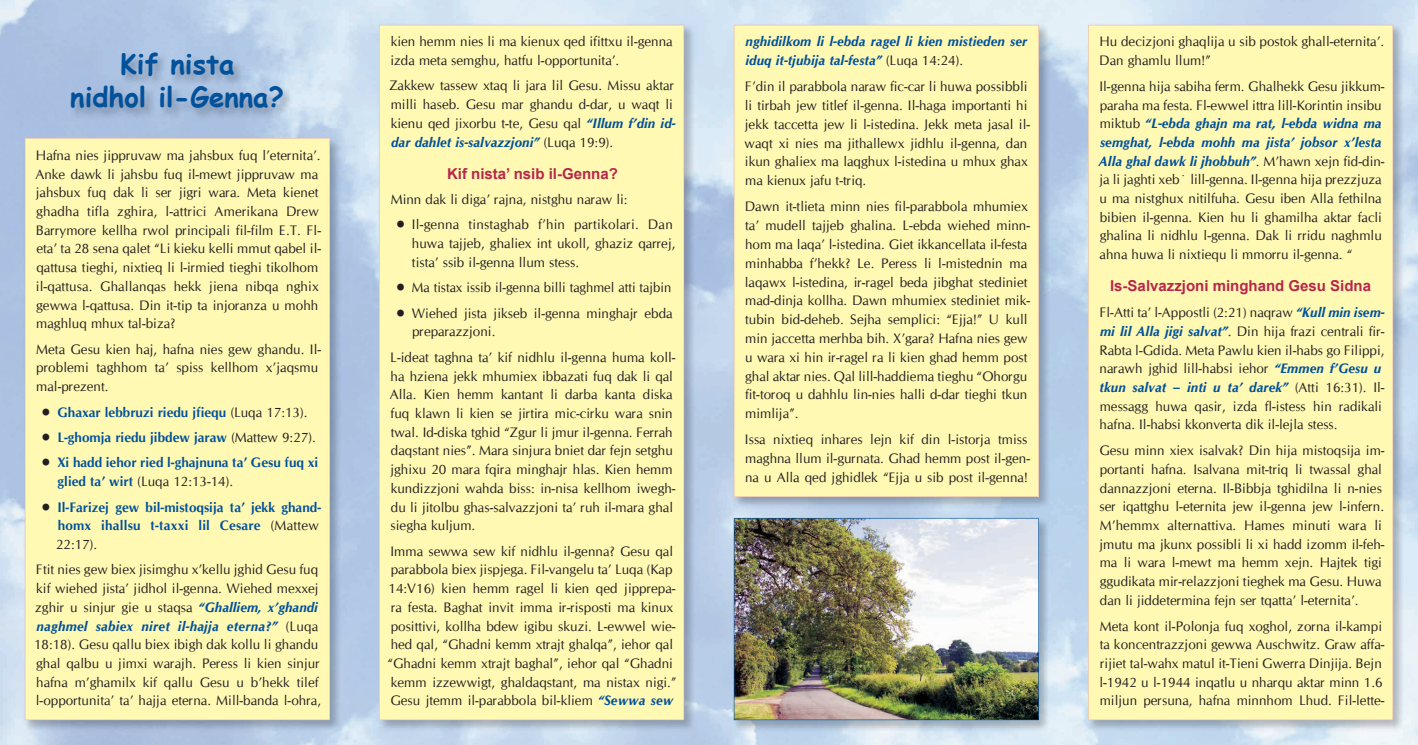
<style>
.page{position:relative;width:1418px;height:745px;background:#fff}
.page>*{position:absolute;margin:0;border:0;box-sizing:border-box;transform-origin:0 0}
.t1{font:700 27.5px/33px "Comic Sans MS";color:#01519b;text-align:center}
.t2{font:700 15px "Arial";color:#b6274b}
.t3{font:13.75px/18.6px "Cg Omega";color:#231f20}
.t4{font:700 13.75px/18.6px "Cg Omega";color:#01519b}
.t5{font:italic 700 13.75px/18.8px "Cg Omega";color:#01519b}
.s1{font-weight:400;color:#231f20}
.s2{font-weight:700;font-style:italic;color:#01519b}
.s3{font-weight:400;font-style:normal;color:#231f20}
</style>
<div class="page">
<img style="left:23px;top:137px;width:318px;height:594px">
<div style="left:25px;top:138px;width:305px;height:581px;background:#fff9b4"></div>
<img style="left:378px;top:23px;width:318px;height:708px">
<div style="left:379px;top:25px;width:305px;height:694px;background:#fff9b4"></div>
<img style="left:732px;top:23px;width:318px;height:485px">
<div style="left:733px;top:25px;width:305px;height:471px;background:#fff9b4"></div>
<img style="left:1086px;top:23px;width:318px;height:708px">
<div style="left:1088px;top:25px;width:305px;height:694px;background:#fff9b4"></div>
<img style="left:732px;top:516px;width:318px;height:215px">
<img style="left:733px;top:517px;width:305px;height:202px">
<h1 class="t1" style="left:70px;top:47px;width:215px">Kif nista<br>nidhol il-Genna?</h1>
<p class="t3" style="left:35px;top:146px;width:287px">Hafna nies jippruvaw ma jahsbux fuq l’eternita’.<br>Anke dawk li jahsbu fuq il-mewt jippruvaw ma jahsbux fuq dak li ser jigri wara. Meta kienet ghadha tifla zghira, l-attrici Amerikana Drew Barrymore kellha rwol principali fil-film E.T. Fl&shy;eta’ ta 28 sena qalet “Li kieku kelli mmut qabel il&shy;qattusa tieghi, nixtieq li l-irmied tieghi tikolhom il-qattusa. Ghallanqas hekk jiena nibqa nghix gewwa l-qattusa. Din it-tip ta injoranza u mohh maghluq mhux tal-biza?</p>
<p class="t3" style="left:36px;top:339px;width:286px">Meta Gesu kien haj, hafna nies gew ghandu. Il&shy;problemi taghhom ta’ spiss kellhom x’jaqsmu mal-prezent.</p>
<p class="t4" style="left:41px;top:402px;width:268px"><span class="s1">•</span> Ghaxar lebbruzi riedu jfiequ <span class="s1">(Luqa 17:13).</span></p>
<p class="t4" style="left:41px;top:427px;width:276px"><span class="s1">•</span> L-ghomja riedu jibdew jaraw <span class="s1">(Mattew 9:27).</span></p>
<p class="t4" style="left:58px;top:453px;width:262px;text-indent:-16px"><span class="s1">•</span> Xi hadd iehor ried l-ghajnuna ta’ Gesu fuq xi glied ta’ wirt <span class="s1">(Luqa 12:13-14).</span></p>
<p class="t4" style="left:56px;top:497px;width:266px;text-indent:-15px"><span class="s1">•</span> Il-Farizej gew bil-mistoqsija ta’ jekk ghand&shy;homx ihallsu t-taxxi lil Cesare <span class="s1">(Mattew<br>22:17).</span></p>
<p class="t3" style="left:34px;top:560px;width:288px">Ftit nies gew biex jisimghu x’kellu jghid Gesu fuq kif wiehed jista’ jidhol il-genna. Wiehed mexxej zghir u sinjur gie u staqsa <span class="s2">“Ghalliem, x’ghandi naghmel sabiex niret il-hajja eterna?”</span> (Luqa 18:18). Gesu qallu biex ibigh dak kollu li ghandu ghal qalbu u jimxi warajh. Peress li kien sinjur hafna m’ghamilx kif qallu Gesu u b’hekk tilef l-opportunita’ ta’ hajja eterna. Mill-banda l-ohra,</p>
<p class="t3" style="left:390px;top:32px;width:284px">kien hemm nies li ma kienux qed ifittxu il-genna izda meta semghu, hatfu l-opportunita’.</p>
<p class="t3" style="left:389px;top:77px;width:288px">Zakkew tassew xtaq li jara lil Gesu. Missu aktar milli haseb. Gesu mar ghandu d-dar, u waqt li kienu qed jixorbu t-te, Gesu qal <span class="s2">“Illum f’din id&shy;dar dahlet is-salvazzjoni”</span> (Luqa 19:9).</p>
<p class="t2" style="left:447px;top:163px;width:172px">Kif nista’ nsib il-Genna?</p>
<p class="t3" style="left:391px;top:190px;width:238px">Minn dak li diga’ rajna, nistghu naraw li:</p>
<p class="t3" style="left:412px;top:215px;width:265px;text-indent:-16px">• Il-genna tinstaghab f’hin partikolari. Dan huwa tajjeb, ghaliex int ukoll, ghaziz qarrej, tista’ ssib il-genna llum stess.</p>
<p class="t3" style="left:396px;top:278px;width:277px">• Ma tistax issib il-genna billi taghmel atti tajbin</p>
<p class="t3" style="left:412px;top:304px;width:262px;text-indent:-16px">• Wiehed jista jikseb il-genna minghajr ebda preparazzjoni.</p>
<p class="t3" style="left:390px;top:348px;width:287px">L-ideat taghna ta’ kif nidhlu il-genna huma koll&shy;ha hziena jekk mhumiex ibbazati fuq dak li qal Alla. Kien hemm kantant li darba kanta diska fuq klawn li kien se jirtira mic-cirku wara snin twal. Id-diska tghid “Zgur li jmur il-genna. Ferrah daqstant nies”. Mara sinjura bniet dar fejn setghu jghixu 20 mara fqira minghajr hlas. Kien hemm kundizzjoni wahda biss: in-nisa kellhom iwegh&shy;du li jitolbu ghas-salvazzjoni ta’ ruh il-mara ghal siegha kuljum.</p>
<p class="t3" style="left:387px;top:541px;width:291px">Imma sewwa sew kif nidhlu il-genna? Gesu qal parabbola biex jispjega. Fil-vangelu ta’ Luqa (Kap 14:V16) kien hemm ragel li kien qed jipprepa&shy;ra festa. Baghat invit imma ir-risposti ma kinux posittivi, kollha bdew igibu skuzi. L-ewwel wie&shy;hed qal, “Ghadni kemm xtrajt ghalqa”, iehor qal “Ghadni kemm xtrajt baghal”, iehor qal “Ghadni kemm izzewwigt, ghaldaqstant, ma nistax nigi.” Gesu jtemm il-parabbola bil-kliem <span class="s2">“Sewwa sew</span></p>
<p class="t5" style="left:745px;top:32px;width:283px">nghidilkom li l-ebda ragel li kien mistieden ser iduq it-tjubija tal-festa” <span class="s3">(Luqa 14:24).</span></p>
<p class="t3" style="left:744px;top:77px;width:287px">F’din il parabbola naraw fic-car li huwa possibbli li tirbah jew titlef il-genna. Il-haga importanti hi jekk taccetta jew li l-istedina. Jekk meta jasal il&shy;waqt xi nies ma jithallewx jidhlu il-genna, dan ikun ghaliex ma laqghux l-istedina u mhux ghax ma kienux jafu t-triq.</p>
<p class="t3" style="left:744px;top:197px;width:287px">Dawn it-tlieta minn nies fil-parabbola mhumiex ta’ mudell tajjeb ghalina. L-ebda wiehed minn&shy;hom ma laqa’ l-istedina. Giet ikkancellata il-festa minhabba f’hekk? Le. Peress li l-mistednin ma laqawx l-istedina, ir-ragel beda jibghat stediniet mad-dinja kollha. Dawn mhumiex stediniet mik&shy;tubin bid-deheb. Sejha semplici: “Ejja!” U kull min jaccetta merhba bih. X’gara? Hafna nies gew u wara xi hin ir-ragel ra li kien ghad hemm post ghal aktar nies. Qal lill-haddiema tieghu “Ohorgu fit-toroq u dahhlu lin-nies halli d-dar tieghi tkun mimlija”.</p>
<p class="t3" style="left:745px;top:430px;width:287px">Issa nixtieq inhares lejn kif din l-istorja tmiss maghna llum il-gurnata. Ghad hemm post il-gen&shy;na u Alla qed jghidlek “Ejja u sib post il-genna!</p>
<p class="t3" style="left:1099px;top:32px;width:286px">Hu decizjoni ghaqlija u sib postok ghall-eternita’.<br>Dan ghamlu llum!”</p>
<p class="t3" style="left:1098px;top:77px;width:287px">Il-genna hija sabiha ferm. Ghalhekk Gesu jikkum&shy;paraha ma festa. Fl-ewwel ittra lill-Korintin insibu miktub <span class="s2">“L-ebda ghajn ma rat, l-ebda widna ma semghat, l-ebda mohh ma jista’ jobsor x’lesta Alla ghal dawk li jhobbuh”</span>. M’hawn xejn fid-din&shy;ja li jaghti xeb˙ lill-genna. Il-genna hija prezzjuza u ma nistghux nitilfuha. Gesu iben Alla fethilna bibien il-genna. Kien hu li ghamilha aktar facli ghalina li nidhlu l-genna. Dak li rridu naghmlu ahna huwa li nixtiequ li mmorru il-genna. “</p>
<p class="t2" style="left:1110px;top:276px;width:262px">Is-Salvazzjoni minghand Gesu Sidna</p>
<p class="t3" style="left:1099px;top:303px;width:287px">Fl-Atti ta’ l-Appostli (2:21) naqraw <span class="s2">“Kull min isem&shy;mi lil Alla jigi salvat”</span>. Din hija frazi centrali fir-Rabta l-Gdida. Meta Pawlu kien il-habs go Filippi, narawh jghid lill-habsi iehor <span class="s2">“Emmen f’Gesu u tkun salvat – inti u ta’ darek”</span> (Atti 16:31). Il&shy;messagg huwa qasir, izda fl-istess hin radikali hafna. Il-habsi kkonverta dik il-lejla stess.</p>
<p class="t3" style="left:1099px;top:441px;width:287px">Gesu minn xiex isalvak? Din hija mistoqsija im&shy;portanti hafna. Isalvana mit-triq li twassal ghal dannazzjoni eterna. Il-Bibbja tghidilna li n-nies ser iqattghu l-eternita jew il-genna jew l-infern.<br>M’hemmx alternattiva. Hames minuti wara li jmutu ma jkunx possibli li xi hadd izomm il-feh&shy;ma li wara l-mewt ma hemm xejn. Hajtek tigi ggudikata mir-relazzjoni tieghek ma Gesu. Huwa dan li jiddetermina fejn ser tqatta’ l-eternita’.</p>
<p class="t3" style="left:1099px;top:616px;width:287px">Meta kont il-Polonja fuq xoghol, zorna il-kampi ta koncentrazzjoni gewwa Auschwitz. Graw affa&shy;rijiet tal-wahx matul it-Tieni Gwerra Dinjija. Bejn l-1942 u l-1944 inqatlu u nharqu aktar minn 1.6 miljun persuna, hafna minnhom Lhud. Fil-lette-</p>
</div>
